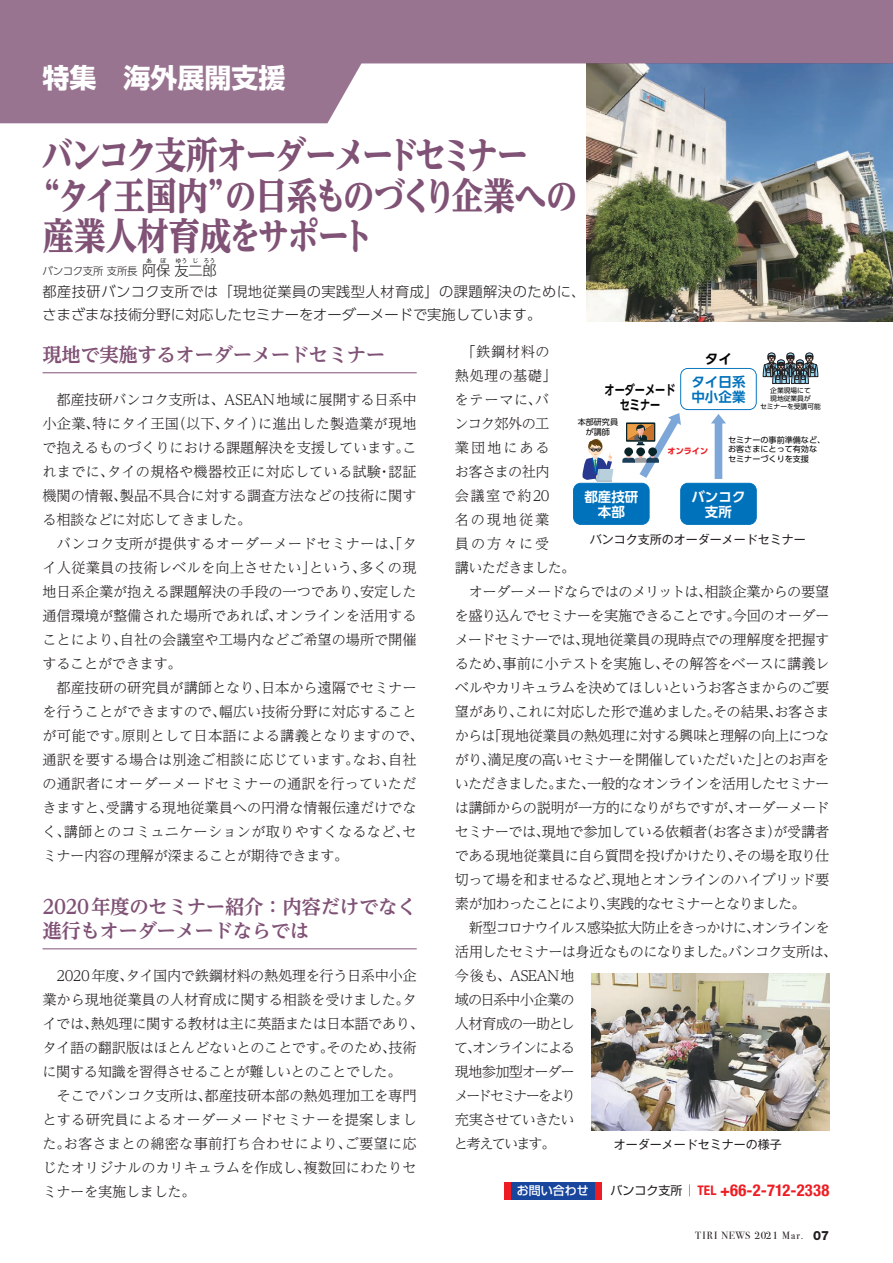
<style>
.page{position:relative;width:893px;height:1263px;background:#fff}
.page>*{position:absolute;margin:0;border:0;box-sizing:border-box;transform-origin:0 0}
.t1{font:800 37.5px "UD Reimin Pro";letter-spacing:-.04em;color:#805276;scale:.84 1}
.t2{font:800 37.5px "UD Reimin Pro";letter-spacing:-.095em;color:#805276;scale:.84 1}
.t3{font:800 37.5px "UD Reimin Pro";letter-spacing:-.025em;color:#805276;scale:.84 1}
.t4{font:700 27px "UD Shin Go Pro";color:#fff}
.t5{font:700 19.5px/24px "UD Reimin Pro";letter-spacing:-.025em;color:#805276}
.t6{font:700 condensed 16.5px "Helvetica Neue";letter-spacing:.015em;color:#ee1d23}
.t7{font:300 14.25px/24px "UD Reimin Pro";letter-spacing:-.01em;color:#231f20;text-align:justify}
.t8{font:300 14.25px/24px "UD Reimin Pro";letter-spacing:.01em;color:#231f20}
.t9{font:300 14.25px/24px "UD Reimin Pro";letter-spacing:-.08em;color:#231f20}
.t10{font:300 14.25px/22.5px "UD Shin Go Pro";color:#231f20}
.t11{font:300 14.25px/24px "UD Reimin Pro";letter-spacing:.035em;color:#231f20}
.t12{font:700 13.5px/14.9px "UD Shin Go Pro De";color:#fff;text-align:center}
.t13{font:700 13.5px/14.9px "UD Shin Go Pro De";color:#030303;text-align:center;scale:.75 1}
.t14{font:700 13.5px/14.9px "UD Shin Go Pro De";color:#0072bc}
.t15{font:700 13.5px "UD Shin Go Pro De";color:#030303}
.t16{font:12px "Gothic MB101 Pro";color:#231f20}
.t17{font:500 12px "Shin Go Pro";color:#fff}
.t18{font:10.5px "Bodoni Svty Two ITCTT";letter-spacing:.1em;color:#231f20}
.t19{font:300 10.5px "UD Shin Go Pro";letter-spacing:-.025em;color:#231f20}
.t20{font:8.1px/9.4px "UD Shin Go Pro";color:#030303}
.t21{font:700 8.1px "UD Shin Go Pro";color:#ee1d23}
.t22{font:6.75px/8.1px "UD Shin Go Pro";color:#030303;text-align:center}
.t23{font:300 6px "UD Shin Go Pro";color:#231f20}
.s1{font-size:14.25px}
.s2{font-family:"Shin Go Pro";font-weight:400;font-stretch:normal;font-size:12px;color:#231f20}
.s3{font-size:13.2px}
.s4{font-family:"Helvetica Neue LT Std";font-weight:800;font-size:12.75px}
</style>
<div class="page">
<hr style="left:43px;top:372px;width:374px;height:1px;background:#805276">
<hr style="left:43px;top:948px;width:374px;height:1px;background:#805276">
<img style="left:587px;top:123px;width:306px;height:199px">
<img style="left:591px;top:973px;width:238px;height:157px">
<svg style="left:573px;top:368px;width:184px;height:157px"></svg>
<svg style="left:763px;top:353px;width:55px;height:31px"></svg>
<svg style="left:0;top:0;width:893px;height:123px;background:#9f8aa4"></svg>
<div style="left:504px;top:1182px;width:98px;height:17px;background:#18469d"></div>
<div style="left:504px;top:1182px;width:6px;height:17px;background:#ee1d23"></div>
<div style="left:595px;top:1182px;width:7px;height:17px;background:#ee1d23"></div>
<p class="t4" style="left:43px;top:55px;width:244px">特集　海外展開支援</p>
<p class="t2" style="left:42px;top:124px;width:580px">バンコク支所オーダーメードセミナー</p>
<p class="t1" style="left:28px;top:165px;width:655px">“タイ王国内”の日系ものづくり企業への</p>
<p class="t3" style="left:43px;top:205px;width:395px">産業人材育成をサポート</p>
<p class="t10" style="left:43px;top:280px;width:544px">都産技研バンコク支所では「現地従業員の実践型人材育成」の課題解決のために、さまざまな技術分野に対応したセミナーをオーダーメードで実施しています。</p>
<p class="t23" style="left:160px;top:256px;width:7px">ぼ</p>
<p class="t23" style="left:176px;top:256px;width:13px">ゆう</p>
<p class="t23" style="left:193px;top:256px;width:7px">じ</p>
<p class="t23" style="left:204px;top:256px;width:13px">ろう</p>
<p class="t23" style="left:146px;top:256px;width:7px">あ</p>
<p class="t10" style="left:156px;top:259px;width:62px">保友二郎</p>
<p class="t19" style="left:42px;top:262px;width:115px">バンコク支所 支所長<span class="s1">阿</span></p>
<p class="t5" style="left:43px;top:342px;width:344px">現地で実施するオーダーメードセミナー</p>
<p class="t7" style="left:43px;top:387px;width:376px">　都産技研バンコク支所は、ASEAN地域に展開する日系中小企業、特にタイ王国（以下、タイ）に進出した製造業が現地で抱えるものづくりにおける課題解決を支援しています。これまでに、タイの規格や機器校正に対応している試験・認証機関の情報、製品不具合に対する調査方法などの技術に関する相談などに対応してきました。</p>
<p class="t7" style="left:43px;top:531px;width:376px">　バンコク支所が提供するオーダーメードセミナーは、「タイ人従業員の技術レベルを向上させたい」という、多くの現地日系企業が抱える課題解決の手段の一つであり、安定した通信環境が整備された場所であれば、オンラインを活用することにより、自社の会議室や工場内などご希望の場所で開催することができます。</p>
<p class="t8" style="left:43px;top:675px;width:383px">　都産技研の研究員が講師となり、日本から遠隔でセミナーを行うことができますので、幅広い技術分野に対応することが可能です。原則として日本語による講義となりますので、通訳を要する場合は別途ご相談に応じています。なお、自社の通訳者にオーダーメードセミナーの通訳を行っていただきますと、受講する現地従業員への円滑な情報伝達だけでなく、講師とのコミュニケーションが取りやすくなるなど、セミナー内容の理解が深まることが期待できます。</p>
<p class="t5" style="left:43px;top:894px;width:376px">2020年度のセミナー紹介：内容だけでなく進行もオーダーメードならでは</p>
<p class="t7" style="left:42px;top:963px;width:383px;text-align:left">　2020年度、タイ国内で鉄鋼材料の熱処理を行う日系中小企業から現地従業員の人材育成に関する相談を受けました。タイでは、熱処理に関する教材は主に英語または日本語であり、タイ語の翻訳版はほとんどないとのことです。そのため、技術に関する知識を習得させることが難しいとのことでした。</p>
<p class="t7" style="left:43px;top:1083px;width:376px">　そこでバンコク支所は、都産技研本部の熱処理加工を専門とする研究員によるオーダーメードセミナーを提案しました。お客さまとの綿密な事前打ち合わせにより、ご要望に応じたオリジナルのカリキュラムを作成し、複数回にわたりセミナーを実施しました。</p>
<p class="t11" style="left:455px;top:339px;width:122px">　「鉄鋼材料の<br>熱処理の基礎」<br>をテーマに、バ<br>ンコク郊外の工<br>業団地にある<br>お客さまの社内<br>会議室で約20<br>名の現地従業<br>員の方々に受<br>講いただきました。</p>
<p class="t7" style="left:455px;top:579px;width:377px">　オーダーメードならではのメリットは、相談企業からの要望を盛り込んでセミナーを実施できることです。今回のオーダーメードセミナーでは、現地従業員の現時点での理解度を把握するため、事前に小テストを実施し、その解答をベースに講義レベルやカリキュラムを決めてほしいというお客さまからのご要望があり、これに対応した形で進めました。その結果、お客さまからは「現地従業員の熱処理に対する興味と理解の向上につながり、満足度の高いセミナーを開催していただいた」とのお声をいただきました。また、一般的なオンラインを活用したセミナーは講師からの説明が一方的になりがちですが、オーダーメードセミナーでは、現地で参加している依頼者（お客さま）が受講者である現地従業員に自ら質問を投げかけたり、その場を取り仕切って場を和ませるなど、現地とオンラインのハイブリッド要素が加わったことにより、実践的なセミナーとなりました。</p>
<p class="t9" style="left:454px;top:915px;width:385px">　新型コロナウイルス感染拡大防止をきっかけに、オンラインを活用したセミナーは身近なものになりました。バンコク支所は、今後も、ASEAN地<br>域の日系中小企業の<br>人材育成の一助とし<br>て、オンラインによる<br>現地参加型オーダー<br>メードセミナーをより<br>充実させていきたい<br>と考えています。</p>
<p class="t15" style="left:705px;top:348px;width:28px">タイ</p>
<p class="t14" style="left:691px;top:374px;width:55px">タイ日系中小企業</p>
<p class="t13" style="left:605px;top:382px;width:96px">オーダーメードセミナー</p>
<p class="t22" style="left:760px;top:386px;width:62px">企業現場にて<br>現地従業員が<br>セミナーを受講可能</p>
<p class="t20" style="left:578px;top:417px;width:42px;text-align:center">本部研究員が講師</p>
<p class="t20" style="left:728px;top:435px;width:99px">セミナーの事前準備など、お客さまにとって有効なセミナーづくりを支援</p>
<p class="t21" style="left:668px;top:444px;width:42px">オンライン</p>
<p class="t12" style="left:584px;top:489px;width:55px">都産技研本部</p>
<p class="t12" style="left:691px;top:489px;width:55px">バンコク支所</p>
<p class="t16" style="left:590px;top:530px;width:217px">バンコク支所のオーダーメードセミナー</p>
<p class="t16" style="left:614px;top:1135px;width:170px">オーダーメードセミナーの様子</p>
<p class="t17" style="left:517px;top:1181px;width:73px">お問い合わせ</p>
<p class="t6" style="left:610px;top:1180px;width:220px"><span class="s2">バンコク支所 │</span> <span class="s3">TEL</span> +66-2-712-2338</p>
<p class="t18" style="left:695px;top:1227px;width:135px">TIRI NEWS 2021 Mar. <span class="s4">07</span></p>
</div>
